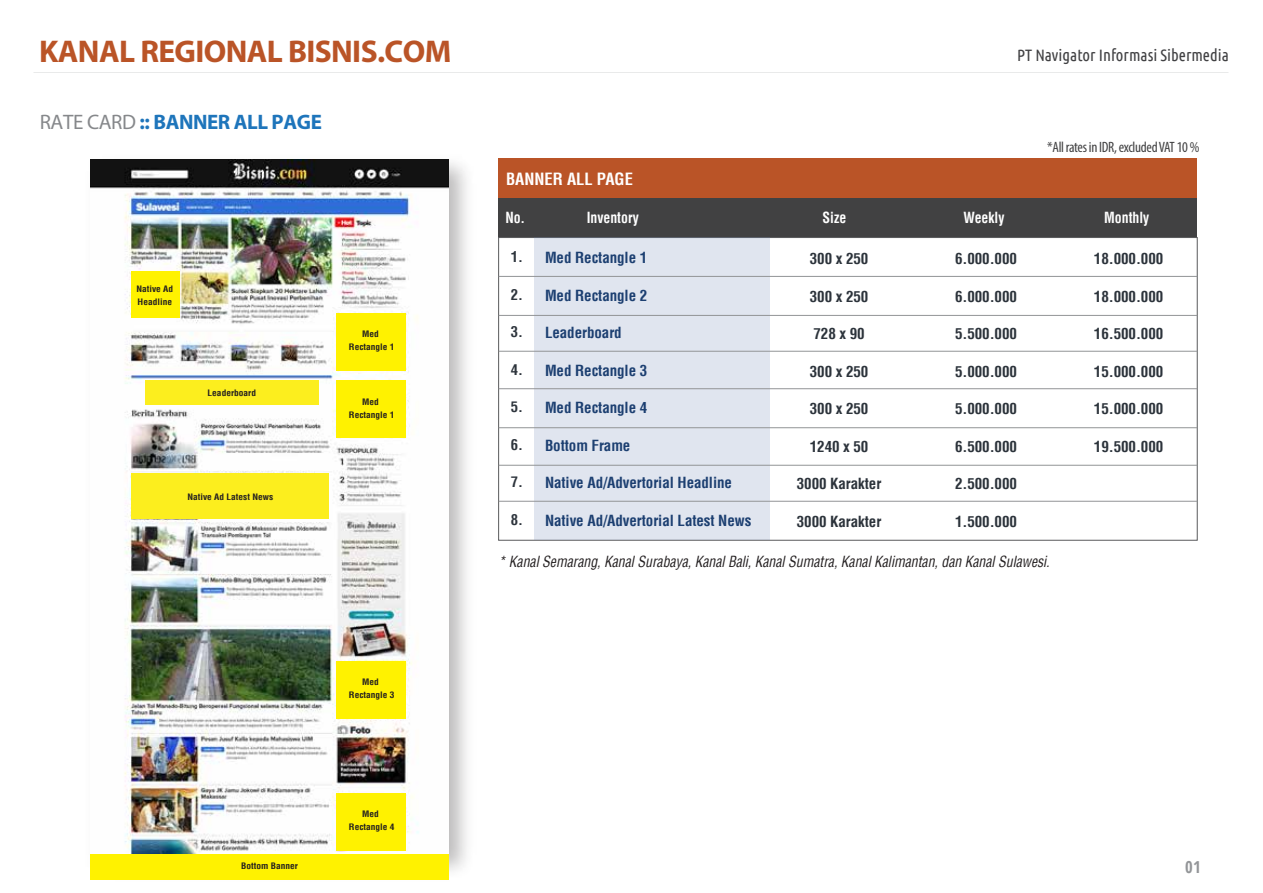
<style>
.page{position:relative;width:1263px;height:893px;background:#fff}
.page>*{position:absolute;margin:0;border:0;box-sizing:border-box;transform-origin:0 0}
.t1{font:700 31.5px "Myriad Pro";letter-spacing:-.02em;color:#ba5427}
.t2{font:700 21px "Myriad Pro";letter-spacing:-.02em;color:#1e75bb}
.t3{font:16.5px "Ubuntu Condensed";color:#414143}
.t4{font:700 condensed 16.5px "Helvetica";color:#fff}
.t5{font:700 condensed 16.5px "Open Sans";color:#939598}
.t6{font:700 condensed 15px "Helvetica";letter-spacing:-.005em;color:#2c333b}
.t7{font:700 condensed 15px "Helvetica";letter-spacing:-.005em;color:#1c3f71}
.t8{font:italic condensed 15px "Helvetica";color:#231f20;scale:.92 1}
.t9{font:condensed 15px "Myriad Pro";letter-spacing:-.02em;color:#414142}
.t10{font:700 condensed 15px "Helvetica";color:#fff;scale:.92 1}
.t11{font:700 condensed 14.7px "Helvetica";color:#2d343c}
.t12{font:700 condensed 8.7px/13px "Helvetica";color:#231f20;text-align:center;scale:1.08 1}
.s1{font-weight:400;color:#86888b}
</style>
<div class="page">
<div style="left:499px;top:159px;width:698px;height:39px;background:#ba5427"></div>
<div style="left:499px;top:198px;width:698px;height:40px;background:#414142"></div>
<div style="left:498px;top:237px;width:699px;height:303px;background:#fff;border:1px solid #595a5c"></div>
<div style="left:534px;top:238px;width:235px;height:302px;background:#e0e5ef"></div>
<hr style="left:499px;top:315px;width:698px;height:1px;background:#929496">
<hr style="left:499px;top:276px;width:698px;height:1px;background:#929496">
<hr style="left:499px;top:351px;width:698px;height:1px;background:#929496">
<hr style="left:499px;top:388px;width:698px;height:1px;background:#929496">
<hr style="left:499px;top:427px;width:698px;height:1px;background:#929496">
<hr style="left:499px;top:465px;width:698px;height:1px;background:#929496">
<hr style="left:499px;top:501px;width:698px;height:1px;background:#929496">
<img style="left:90px;top:159px;width:377px;height:721px">
<img style="left:91px;top:159px;width:358px;height:695px">
<div style="left:336px;top:313px;width:70px;height:57px;background:#fff200"></div>
<div style="left:336px;top:380px;width:70px;height:58px;background:#fff200"></div>
<div style="left:336px;top:661px;width:70px;height:57px;background:#fff200"></div>
<div style="left:336px;top:793px;width:70px;height:57px;background:#fff200"></div>
<div style="left:90px;top:854px;width:359px;height:25px;background:#fff200"></div>
<div style="left:145px;top:380px;width:174px;height:25px;background:#fcee1e"></div>
<div style="left:131px;top:473px;width:197px;height:46px;background:#fcee1e"></div>
<div style="left:131px;top:272px;width:49px;height:46px;background:#fff200"></div>
<h1 class="t1" style="left:39px;top:31px;width:414px">KANAL REGIONAL BISNIS.COM</h1>
<h2 class="t2" style="left:40px;top:108px;width:284px"><span class="s1">RATE CARD</span> :: BANNER ALL PAGE</h2>
<p class="t12" style="left:136px;top:282px;width:36px;text-align:left">Native Ad<br>Headline</p>
<p class="t12" style="left:208px;top:386px;width:46px">Leaderboard</p>
<p class="t12" style="left:187px;top:490px;width:81px">Native Ad Latest News</p>
<p class="t12" style="left:349px;top:327px;width:44px">Med<br>Rectangle 1</p>
<p class="t12" style="left:349px;top:395px;width:44px">Med<br>Rectangle 1</p>
<p class="t12" style="left:241px;top:859px;width:54px">Bottom Banner</p>
<p class="t12" style="left:349px;top:675px;width:44px">Med<br>Rectangle 3</p>
<p class="t12" style="left:349px;top:807px;width:44px">Med<br>Rectangle 4</p>
<p class="t3" style="left:1017px;top:45px;width:213px">PT Navigator Informasi Sibermedia</p>
<p class="t4" style="left:506px;top:169px;width:128px">BANNER ALL PAGE</p>
<p class="t9" style="left:1047px;top:138px;width:154px">*All rates in IDR, excluded VAT 10 %</p>
<p class="t10" style="left:505px;top:209px;width:23px">No.</p>
<p class="t10" style="left:587px;top:209px;width:58px">Inventory</p>
<p class="t10" style="left:823px;top:209px;width:27px">Size</p>
<p class="t10" style="left:963px;top:209px;width:46px">Weekly</p>
<p class="t10" style="left:1104px;top:209px;width:51px">Monthly</p>
<p class="t7" style="left:545px;top:248px;width:104px">Med Rectangle 1</p>
<p class="t7" style="left:545px;top:286px;width:104px">Med Rectangle 2</p>
<p class="t7" style="left:545px;top:323px;width:78px">Leaderboard</p>
<p class="t7" style="left:545px;top:361px;width:104px">Med Rectangle 3</p>
<p class="t7" style="left:545px;top:398px;width:104px">Med Rectangle 4</p>
<p class="t7" style="left:545px;top:436px;width:87px">Bottom Frame</p>
<p class="t7" style="left:545px;top:473px;width:189px">Native Ad/Advertorial Headline</p>
<p class="t7" style="left:545px;top:511px;width:208px">Native Ad/Advertorial Latest News</p>
<p class="t11" style="left:511px;top:248px;width:14px">1.</p>
<p class="t11" style="left:511px;top:285px;width:14px">2.</p>
<p class="t11" style="left:511px;top:323px;width:14px">3.</p>
<p class="t11" style="left:511px;top:360px;width:14px">4.</p>
<p class="t11" style="left:511px;top:398px;width:14px">5.</p>
<p class="t11" style="left:511px;top:435px;width:14px">6.</p>
<p class="t11" style="left:511px;top:473px;width:14px">7.</p>
<p class="t11" style="left:511px;top:510px;width:14px">8.</p>
<p class="t6" style="left:810px;top:249px;width:60px">300 x 250</p>
<p class="t6" style="left:810px;top:287px;width:60px">300 x 250</p>
<p class="t6" style="left:813px;top:324px;width:53px">728 x 90</p>
<p class="t6" style="left:810px;top:362px;width:60px">300 x 250</p>
<p class="t6" style="left:810px;top:399px;width:60px">300 x 250</p>
<p class="t6" style="left:810px;top:437px;width:60px">1240 x 50</p>
<p class="t6" style="left:797px;top:474px;width:86px">3000 Karakter</p>
<p class="t6" style="left:797px;top:512px;width:86px">3000 Karakter</p>
<p class="t6" style="left:955px;top:249px;width:63px">6.000.000</p>
<p class="t6" style="left:955px;top:287px;width:63px">6.000.000</p>
<p class="t6" style="left:955px;top:324px;width:63px">5.500.000</p>
<p class="t6" style="left:955px;top:362px;width:63px">5.000.000</p>
<p class="t6" style="left:955px;top:399px;width:63px">5.000.000</p>
<p class="t6" style="left:955px;top:437px;width:63px">6.500.000</p>
<p class="t6" style="left:955px;top:474px;width:63px">2.500.000</p>
<p class="t6" style="left:955px;top:512px;width:63px">1.500.000</p>
<p class="t6" style="left:1094px;top:249px;width:71px">18.000.000</p>
<p class="t6" style="left:1094px;top:287px;width:71px">18.000.000</p>
<p class="t6" style="left:1094px;top:324px;width:71px">16.500.000</p>
<p class="t6" style="left:1094px;top:362px;width:71px">15.000.000</p>
<p class="t6" style="left:1094px;top:399px;width:71px">15.000.000</p>
<p class="t6" style="left:1094px;top:437px;width:71px">19.500.000</p>
<p class="t8" style="left:499px;top:552px;width:600px">* Kanal Semarang, Kanal Surabaya, Kanal Bali, Kanal Sumatra, Kanal Kalimantan, dan Kanal Sulawesi.</p>
<p class="t5" style="left:1185px;top:856px;width:17px">01</p>
</div>
